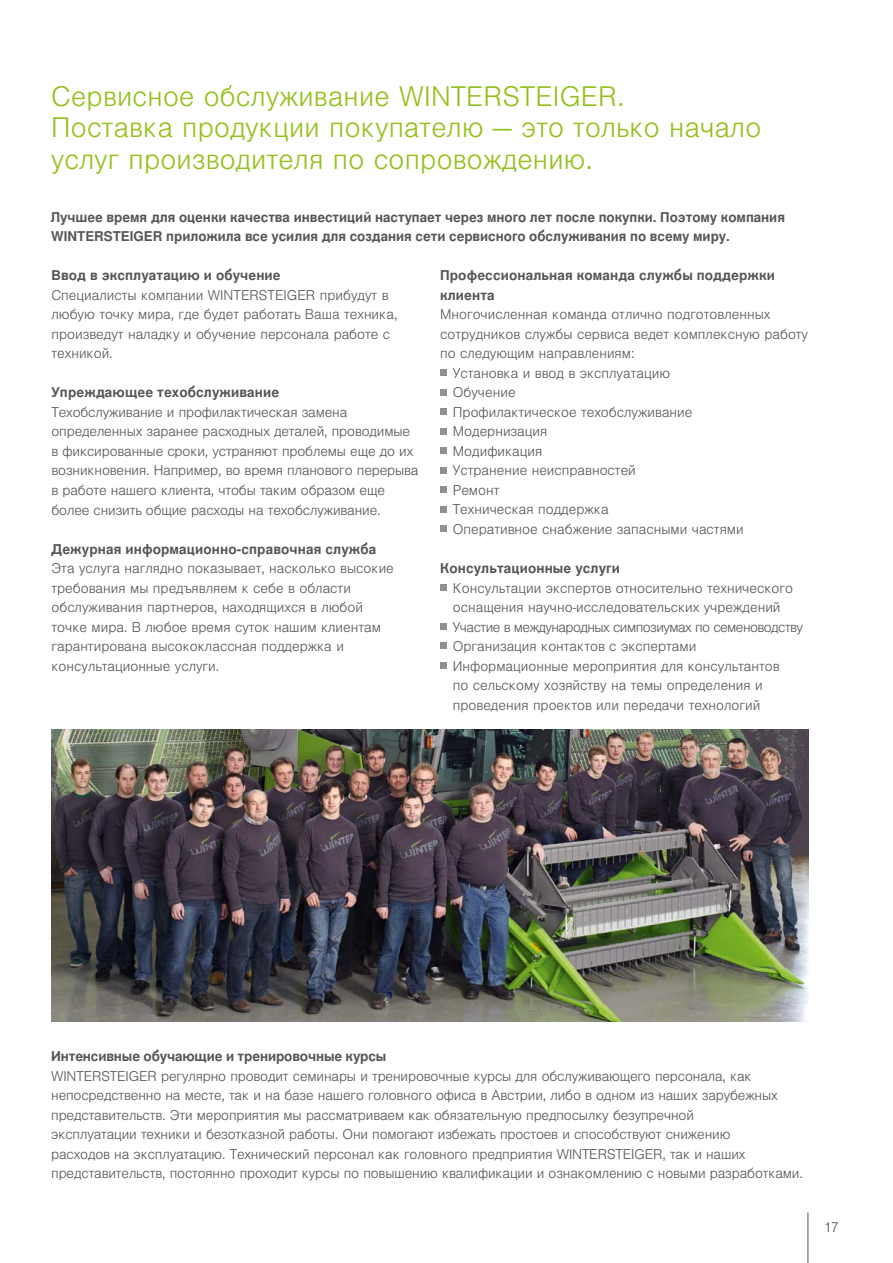
<style>
.page{position:relative;width:893px;height:1263px;background:#fff}
.page>*{position:absolute;margin:0;border:0;box-sizing:border-box;transform-origin:0 0}
.t1{font:300 27px/31.5px "Nimbus San LOT";letter-spacing:.01em;color:#94c11c}
.t2{font:300 13.5px/19.5px "Nimbus San LOT";color:#565656}
.t3{font:700 13.5px/19.5px "Nimbus San LOT";color:#565656}
</style>
<div class="page">
<hr style="left:808px;top:1212px;width:1px;height:51px;background:#565656">
<div style="left:440px;top:369px;width:6px;height:7px;background:#8f908f"></div>
<svg style="left:440px;top:389px;width:6px;height:6px"></svg>
<div style="left:440px;top:408px;width:6px;height:7px;background:#8f908f"></div>
<svg style="left:440px;top:428px;width:6px;height:6px"></svg>
<svg style="left:440px;top:448px;width:6px;height:6px"></svg>
<svg style="left:440px;top:467px;width:6px;height:6px"></svg>
<svg style="left:440px;top:487px;width:6px;height:6px"></svg>
<svg style="left:440px;top:506px;width:6px;height:6px"></svg>
<svg style="left:440px;top:526px;width:6px;height:6px"></svg>
<div style="left:440px;top:584px;width:6px;height:7px;background:#8f908f"></div>
<div style="left:440px;top:623px;width:6px;height:7px;background:#8f908f"></div>
<svg style="left:440px;top:643px;width:6px;height:6px"></svg>
<div style="left:440px;top:662px;width:6px;height:7px;background:#8f908f"></div>
<img style="left:51px;top:729px;width:757px;height:293px">
<h1 class="t1" style="left:51px;top:81px;width:712px">Сервисное обслуживание WINTERSTEIGER.<br>Поставка продукции покупателю — это только начало услуг производителя по сопровождению.</h1>
<p class="t3" style="left:51px;top:208px;width:735px">Лучшее время для оценки качества инвестиций наступает через много лет после покупки. Поэтому компания<br>WINTERSTEIGER приложила все усилия для создания сети сервисного обслуживания по всему миру.</p>
<p class="t3" style="left:51px;top:266px;width:231px">Ввод в эксплуатацию и обучение</p>
<p class="t2" style="left:51px;top:286px;width:347px">Специалисты компании WINTERSTEIGER прибудут в любую точку мира, где будет работать Ваша техника, произведут наладку и обучение персонала работе с техникой.</p>
<p class="t3" style="left:51px;top:383px;width:229px">Упреждающее техобслуживание</p>
<p class="t2" style="left:51px;top:403px;width:369px">Техобслуживание и профилактическая замена определенных заранее расходных деталей, проводимые в фиксированные сроки, устраняют проблемы еще до их возникновения. Например, во время планового перерыва в работе нашего клиента, чтобы таким образом еще более снизить общие расходы на техобслуживание.</p>
<p class="t3" style="left:51px;top:540px;width:326px">Дежурная информационно-справочная служба</p>
<p class="t2" style="left:51px;top:559px;width:344px">Эта услуга наглядно показывает, насколько высокие требования мы предъявляем к себе в области обслуживания партнеров, находящихся в любой точке мира. В любое время суток нашим клиентам гарантирована высококлассная поддержка и консультационные услуги.</p>
<p class="t3" style="left:440px;top:266px;width:336px">Профессиональная команда службы поддержки клиента</p>
<p class="t2" style="left:440px;top:305px;width:332px">Многочисленная команда отлично подготовленных</p>
<p class="t2" style="left:440px;top:325px;width:370px">сотрудников службы сервиса ведет комплексную работу</p>
<p class="t2" style="left:440px;top:344px;width:196px">по следующим направлениям:</p>
<p class="t2" style="left:453px;top:364px;width:219px">Установка и ввод в эксплуатацию</p>
<p class="t2" style="left:453px;top:383px;width:64px">Обучение</p>
<p class="t2" style="left:453px;top:403px;width:241px">Профилактическое техобслуживание</p>
<p class="t2" style="left:453px;top:422px;width:96px">Модернизация</p>
<p class="t2" style="left:453px;top:442px;width:91px">Модификация</p>
<p class="t2" style="left:453px;top:461px;width:184px">Устранение неисправностей</p>
<p class="t2" style="left:453px;top:481px;width:48px">Ремонт</p>
<p class="t2" style="left:453px;top:500px;width:157px">Техническая поддержка</p>
<p class="t2" style="left:453px;top:520px;width:292px">Оперативное снабжение запасными частями</p>
<p class="t3" style="left:440px;top:559px;width:181px">Консультационные услуги</p>
<p class="t2" style="left:453px;top:578px;width:352px">Консультации экспертов относительно технического оснащения научно-исследовательских учреждений Участие в международных симпозиумах по семеноводству Организация контактов с экспертами Информационные мероприятия для консультантов<br>по сельскому хозяйству на темы определения и проведения проектов или передачи технологий</p>
<p class="t3" style="left:51px;top:1047px;width:337px">Интенсивные обучающие и тренировочные курсы</p>
<p class="t2" style="left:51px;top:1066px;width:753px">WINTERSTEIGER регулярно проводит семинары и тренировочные курсы для обслуживающего персонала, как непосредственно на месте, так и на базе нашего головного офиса в Австрии, либо в одном из наших зарубежных представительств. Эти мероприятия мы рассматриваем как обязательную предпосылку безупречной<br>эксплуатации техники и безотказной работы. Они помогают избежать простоев и способствуют снижению<br>расходов на эксплуатацию. Технический персонал как головного предприятия WINTERSTEIGER, так и наших представительств, постоянно проходит курсы по повышению квалификации и ознакомлению с новыми разработками.</p>
<p class="t2" style="left:824px;top:1218px;width:17px">17</p>
</div>
